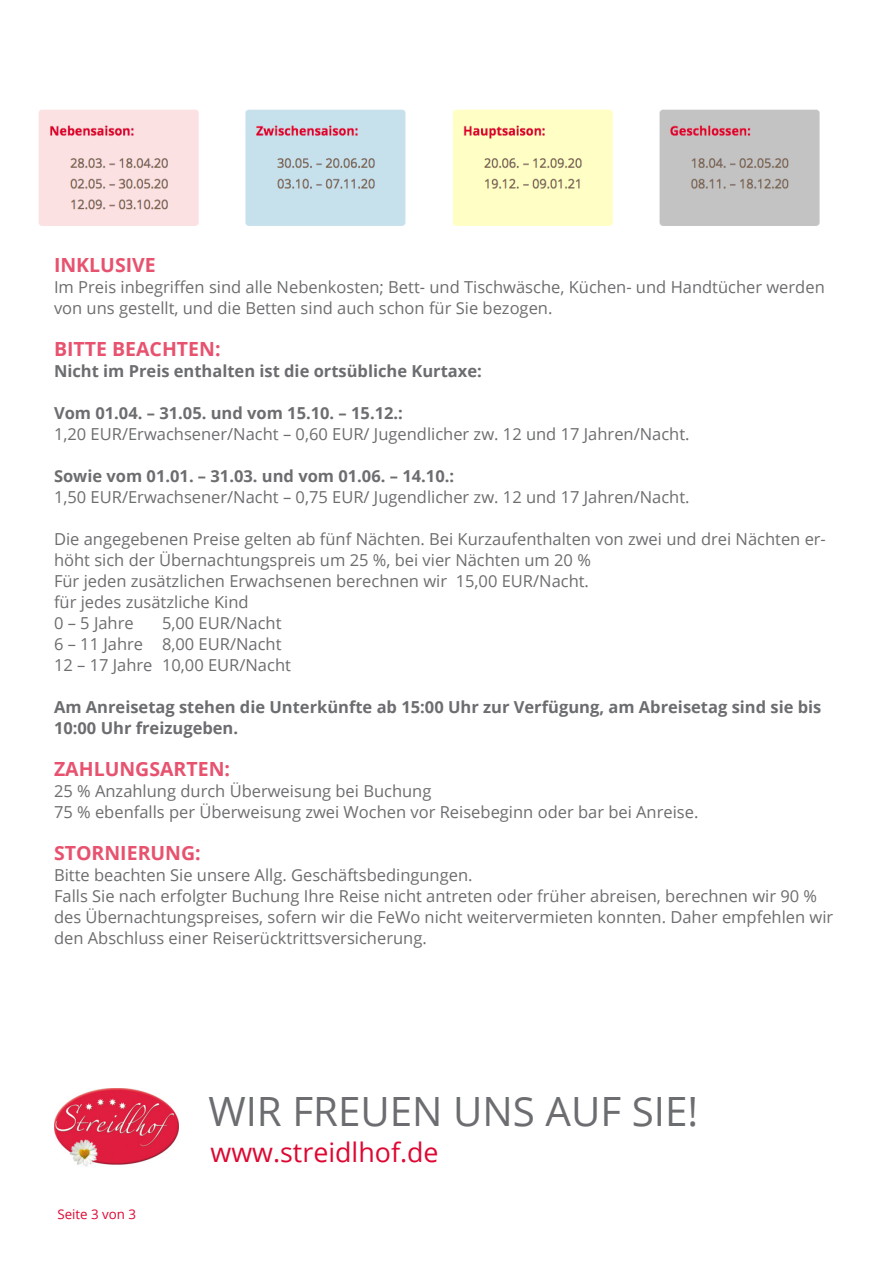
<style>
.page{position:relative;width:893px;height:1263px;background:#fff}
.page>*{position:absolute;margin:0;border:0;box-sizing:border-box;transform-origin:0 0}
.t1{font:40.35px "Open Sans";color:#6c6d70}
.t2{font:26.85px "Open Sans";color:#dd0832}
.t3{font:700 19.5px "Open Sans";color:#e7526f}
.t4{font:16.5px/21px "Open Sans";color:#6c6d70}
.t5{font:700 16.5px/21px "Open Sans";color:#6c6d70}
.t6{font:13.35px "Open Sans";color:#dd0832}
</style>
<div class="page">
<img style="left:54px;top:1089px;width:125px;height:78px">
<img style="left:39px;top:109px;width:781px;height:117px">
<p class="t3" style="left:54px;top:251px;width:103px">INKLUSIVE</p>
<p class="t4" style="left:54px;top:276px;width:772px">Im Preis inbegriffen sind alle Nebenkosten; Bett- und Tischwäsche, Küchen- und Handtücher werden von uns gestellt, und die Betten sind auch schon für Sie bezogen.</p>
<p class="t3" style="left:54px;top:335px;width:168px">BITTE BEACHTEN:</p>
<p class="t5" style="left:54px;top:360px;width:429px">Nicht im Preis enthalten ist die ortsübliche Kurtaxe:</p>
<p class="t5" style="left:54px;top:402px;width:350px">Vom 01.04. – 31.05. und vom 15.10. – 15.12.:</p>
<p class="t4" style="left:54px;top:423px;width:637px">1,20 EUR/Erwachsener/Nacht – 0,60 EUR/ Jugendlicher zw. 12 und 17 Jahren/Nacht.</p>
<p class="t5" style="left:54px;top:465px;width:402px">Sowie vom 01.01. – 31.03. und vom 01.06. – 14.10.:</p>
<p class="t4" style="left:54px;top:486px;width:637px">1,50 EUR/Erwachsener/Nacht – 0,75 EUR/ Jugendlicher zw. 12 und 17 Jahren/Nacht.</p>
<p class="t4" style="left:54px;top:528px;width:773px">Die angegebenen Preise gelten ab fünf Nächten. Bei Kurzaufenthalten von zwei und drei Nächten er&shy;höht sich der Übernachtungspreis um 25 %, bei vier Nächten um 20 %<br>Für jeden zusätzlichen Erwachsenen berechnen wir 15,00 EUR/Nacht.<br>für jedes zusätzliche Kind<br>0 – 5 Jahre</p>
<p class="t4" style="left:54px;top:612px;width:238px;text-indent:108px">5,00 EUR/Nacht<br>6 – 11 Jahre 8,00 EUR/Nacht<br>12 – 17 Jahre 10,00 EUR/Nacht</p>
<p class="t5" style="left:54px;top:696px;width:769px">Am Anreisetag stehen die Unterkünfte ab 15:00 Uhr zur Verfügung, am Abreisetag sind sie bis<br>10:00 Uhr freizugeben.</p>
<p class="t3" style="left:54px;top:755px;width:178px">ZAHLUNGSARTEN:</p>
<p class="t4" style="left:54px;top:780px;width:646px">25 % Anzahlung durch Überweisung bei Buchung<br>75 % ebenfalls per Überweisung zwei Wochen vor Reisebeginn oder bar bei Anreise.</p>
<p class="t3" style="left:54px;top:839px;width:148px">STORNIERUNG:</p>
<p class="t4" style="left:54px;top:864px;width:781px">Bitte beachten Sie unsere Allg. Geschäftsbedingungen.<br>Falls Sie nach erfolgter Buchung Ihre Reise nicht antreten oder früher abreisen, berechnen wir 90 % des Übernachtungspreises, sofern wir die FeWo nicht weitervermieten konnten. Daher empfehlen wir den Abschluss einer Reiserücktrittsversicherung.</p>
<h1 class="t1" style="left:208px;top:1083px;width:491px">WIR FREUEN UNS AUF SIE!</h1>
<p class="t6" style="left:57px;top:1205px;width:80px">Seite 3 von 3</p>
<h2 class="t2" style="left:210px;top:1134px;width:230px">www.streidlhof.de</h2>
</div>
